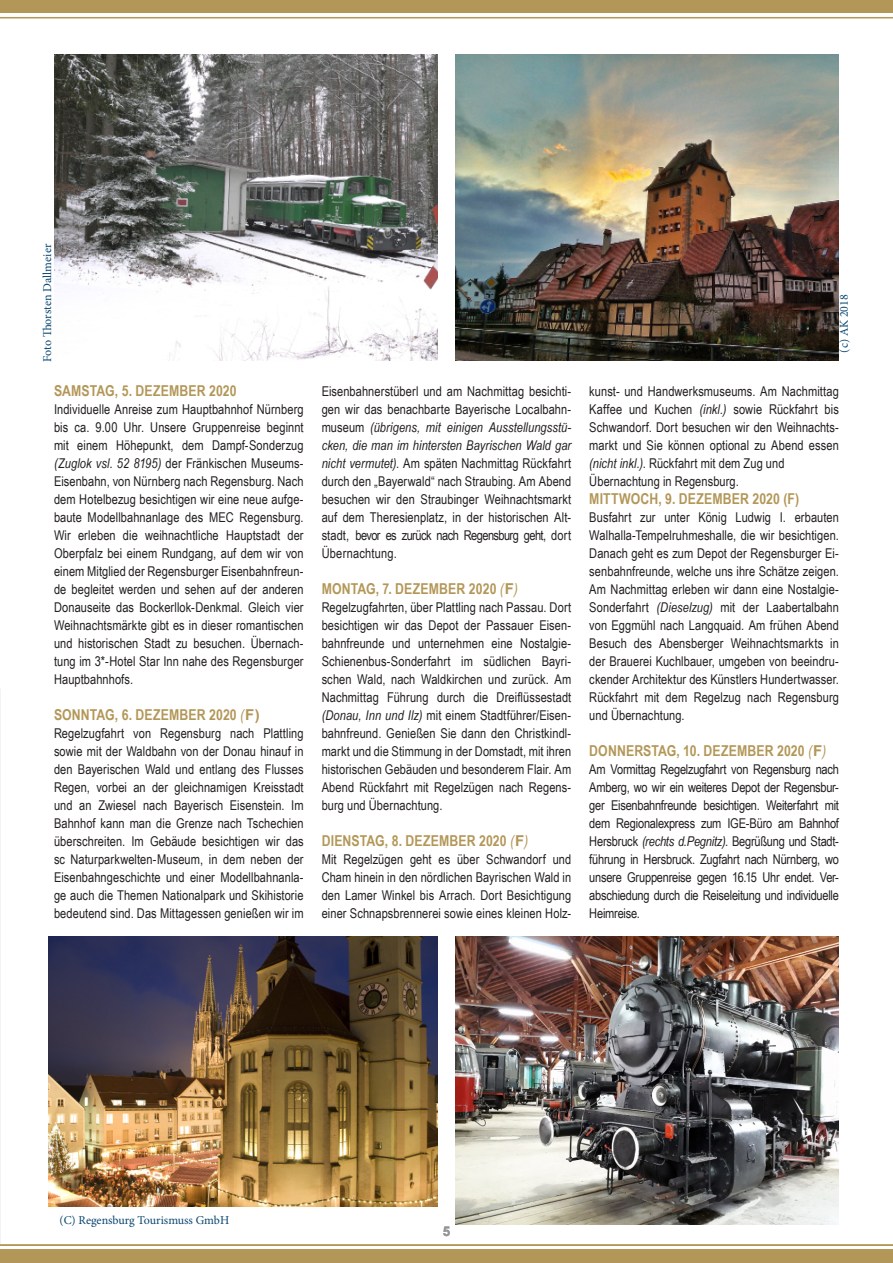
<style>
.page{position:relative;width:893px;height:1263px;background:#fff}
.page>*{position:absolute;margin:0;border:0;box-sizing:border-box;transform-origin:0 0}
._11_Datum_im_Fliesst{font:700 15px "Arial Narrow";letter-spacing:.01em;color:#b39758}
._10_Fliesstext_R{font:700 15px "Arial Narrow";letter-spacing:.01em;color:#b39758}
._10_Fliesstext_R-2{font:13.5px/18px "Arial Narrow";letter-spacing:.005em;color:#231f20;text-align:justify}
.t1{font:700 13.5px "Arial";color:#939598}
.t2{font:12px "Minion Pro";color:#094671}
.s1{font-style:italic}
.s2{font-weight:400;font-style:italic}
.s3{font-family:"Arial"}
</style>
<div class="page">
<div style="left:0;top:0;width:893px;height:13px;background:#b39758"></div>
<hr style="left:0;top:17px;width:893px;height:1px;background:#b39758">
<img style="left:455px;top:936px;width:384px;height:288px">
<hr style="left:0;top:1244px;width:893px;height:2px;background:#b39758">
<div style="left:0;top:1250px;width:893px;height:13px;background:#b39758"></div>
<img style="left:54px;top:54px;width:383px;height:306px">
<img style="left:48px;top:936px;width:389px;height:270px">
<img style="left:455px;top:54px;width:384px;height:306px">
<p class="t2" style="left:39px;top:362px;width:120px;rotate:-90deg">Foto Thorsten Dallmeier</p>
<p class="_11_Datum_im_Fliesst" style="left:54px;top:379px;width:184px">SAMSTAG, 5. DEZEMBER 2020</p>
<p class="_10_Fliesstext_R-2" style="left:54px;top:400px;width:251px">Individuelle Anreise zum Hauptbahnhof Nürnberg bis ca. 9.00 Uhr. Unsere Gruppenreise beginnt mit einem Höhepunkt, dem Dampf-Sonderzug <span class="s1">(Zuglok vsl. 52 8195)</span> der Fränkischen Museums-Eisenbahn, von Nürnberg nach Regensburg. Nach dem Hotelbezug besichtigen wir eine neue aufge&shy;baute Modellbahnanlage des MEC Regensburg.<br>Wir erleben die weihnachtliche Hauptstadt der Oberpfalz bei einem Rundgang, auf dem wir von einem Mitglied der Regensburger Eisenbahnfreun&shy;de begleitet werden und sehen auf der anderen Donauseite das Bockerllok-Denkmal. Gleich vier Weihnachtsmärkte gibt es in dieser romantischen und historischen Stadt zu besuchen. Übernach&shy;tung im 3*-Hotel Star Inn nahe des Regensburger Hauptbahnhofs.</p>
<p class="_11_Datum_im_Fliesst" style="left:54px;top:703px;width:207px">SONNTAG, 6. DEZEMBER 2020 <span class="s2">(</span><span class="s3">F)</span></p>
<p class="_10_Fliesstext_R-2" style="left:54px;top:724px;width:251px">Regelzugfahrt von Regensburg nach Plattling sowie mit der Waldbahn von der Donau hinauf in den Bayerischen Wald und entlang des Flusses Regen, vorbei an der gleichnamigen Kreisstadt und an Zwiesel nach Bayerisch Eisenstein. Im Bahnhof kann man die Grenze nach Tschechien überschreiten. Im Gebäude besichtigen wir das sc Naturparkwelten-Museum, in dem neben der Eisenbahngeschichte und einer Modellbahnanla&shy;ge auch die Themen Nationalpark und Skihistorie bedeutend sind. Das Mittagessen genießen wir im</p>
<p class="_10_Fliesstext_R-2" style="left:322px;top:382px;width:251px">Eisenbahnerstüberl und am Nachmittag besichti&shy;gen wir das benachbarte Bayerische Localbahn&shy;museum <span class="s1">(übrigens, mit einigen Ausstellungsstü&shy;cken, die man im hintersten Bayrischen Wald gar nicht vermutet)</span>. Am späten Nachmittag Rückfahrt durch den „Bayerwald“ nach Straubing. Am Abend besuchen wir den Straubinger Weihnachtsmarkt auf dem Theresienplatz, in der historischen Alt&shy;stadt, bevor es zurück nach Regensburg geht, dort Übernachtung.</p>
<p class="_11_Datum_im_Fliesst" style="left:322px;top:577px;width:198px">MONTAG, 7. DEZEMBER 2020 <span class="s2">(</span><span class="s3">F</span><span class="s2">)</span></p>
<p class="_10_Fliesstext_R-2" style="left:322px;top:598px;width:251px">Regelzugfahrten, über Plattling nach Passau. Dort besichtigen wir das Depot der Passauer Eisen&shy;bahnfreunde und unternehmen eine Nostalgie-Schienenbus-Sonderfahrt im südlichen Bayri&shy;schen Wald, nach Waldkirchen und zurück. Am Nachmittag Führung durch die Dreiflüssestadt <span class="s1">(Donau, Inn und Ilz)</span> mit einem Stadtführer/Eisen&shy;bahnfreund. Genießen Sie dann den Christkindl&shy;markt und die Stimmung in der Domstadt, mit ihren historischen Gebäuden und besonderem Flair. Am Abend Rückfahrt mit Regelzügen nach Regens&shy;burg und Übernachtung.</p>
<p class="_11_Datum_im_Fliesst" style="left:322px;top:829px;width:208px">DIENSTAG, 8. DEZEMBER 2020 <span class="s2">(</span><span class="s3">F</span><span class="s2">)</span></p>
<p class="_10_Fliesstext_R-2" style="left:322px;top:850px;width:251px">Mit Regelzügen geht es über Schwandorf und Cham hinein in den nördlichen Bayrischen Wald in den Lamer Winkel bis Arrach. Dort Besichtigung einer Schnapsbrennerei sowie eines kleinen Holz-</p>
<p class="t2" style="left:836px;top:353px;width:60px;rotate:-90deg">(c) AK 2018</p>
<p class="_10_Fliesstext_R-2" style="left:589px;top:382px;width:251px">kunst- und Handwerksmuseums. Am Nachmittag Kaffee und Kuchen <span class="s1">(inkl.)</span> sowie Rückfahrt bis Schwandorf. Dort besuchen wir den Weihnachts&shy;markt und Sie können optional zu Abend essen <span class="s1">(nicht inkl.)</span>. Rückfahrt mit dem Zug und</p>
<p class="_10_Fliesstext_R-2" style="left:589px;top:472px;width:151px">Übernachtung in Regensburg.</p>
<p class="_10_Fliesstext_R" style="left:589px;top:487px;width:212px">MITTWOCH, 9. DEZEMBER 2020 (F)</p>
<p class="_10_Fliesstext_R-2" style="left:589px;top:508px;width:251px">Busfahrt zur unter König Ludwig I. erbauten Walhalla-Tempelruhmeshalle, die wir besichtigen.<br>Danach geht es zum Depot der Regensburger Ei&shy;senbahnfreunde, welche uns ihre Schätze zeigen.<br>Am Nachmittag erleben wir dann eine Nostalgie-Sonderfahrt <span class="s1">(Dieselzug)</span> mit der Laabertalbahn von Eggmühl nach Langquaid. Am frühen Abend Besuch des Abensberger Weihnachtsmarkts in der Brauerei Kuchlbauer, umgeben von beeindru&shy;ckender Architektur des Künstlers Hundertwasser.<br>Rückfahrt mit dem Regelzug nach Regensburg und Übernachtung.</p>
<p class="_11_Datum_im_Fliesst" style="left:589px;top:739px;width:238px">DONNERSTAG, 10. DEZEMBER 2020 <span class="s2">(</span><span class="s3">F</span><span class="s2">)</span></p>
<p class="_10_Fliesstext_R-2" style="left:589px;top:760px;width:251px">Am Vormittag Regelzugfahrt von Regensburg nach Amberg, wo wir ein weiteres Depot der Regensbur&shy;ger Eisenbahnfreunde besichtigen. Weiterfahrt mit dem Regionalexpress zum IGE-Büro am Bahnhof Hersbruck <span class="s1">(rechts d.Pegnitz)</span>. Begrüßung und Stadt&shy;führung in Hersbruck. Zugfahrt nach Nürnberg, wo unsere Gruppenreise gegen 16.15 Uhr endet. Ver&shy;abschiedung durch die Reiseleitung und individuelle Heimreise.</p>
<p class="t2" style="left:60px;top:1212px;width:171px">(C) Regensburg Tourismuss GmbH</p>
<p class="t1" style="left:443px;top:1222px;width:9px">5</p>
</div>
